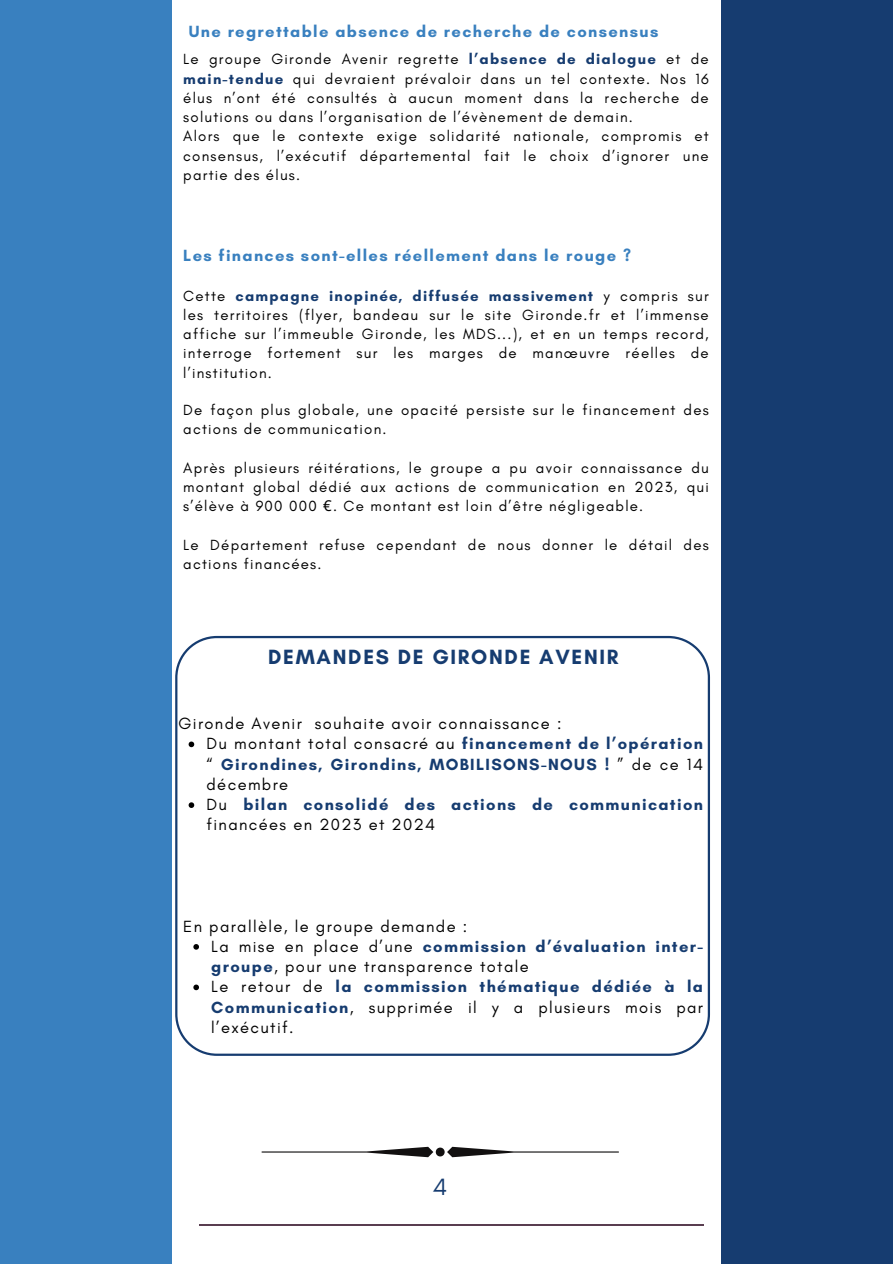
<style>
.page{position:relative;width:894px;height:1264px;background:#fff}
.page>*{position:absolute;margin:0;border:0;box-sizing:border-box;transform-origin:0 0}
.t1{font:24px "Glacial Indifference";color:#163c70}
.t2{font:700 21px "Glacial Indifference";letter-spacing:.08em;color:#163c70}
.t3{font:16.5px/20.2px "Glacial Indifference";letter-spacing:.08em;color:#000}
.t4{font:700 16.5px/20.2px "Glacial Indifference";letter-spacing:.08em;color:#163c70;text-align:justify}
.t5{font:700 16.5px "Glacial Indifference";letter-spacing:.08em;color:#3980bf}
.t6{font:15px/19.2px "Glacial Indifference";letter-spacing:.08em;color:#000;text-align:justify}
.s1{font-weight:700;color:#163c70}
.s2{font-family:"Noto Sans"}
.s3{font-weight:400;color:#000}
</style>
<div class="page">
<hr style="left:199px;top:1224px;width:504px;height:1px;background:#593e50">
<svg style="left:261px;top:1146px;width:357px;height:11px"></svg>
<div style="left:0;top:0;width:172px;height:1263px;background:#3980bf"></div>
<div style="left:721px;top:0;width:172px;height:1263px;background:#163c70"></div>
<svg style="left:175px;top:636px;width:534px;height:419px"></svg>
<h3 class="t5" style="left:189px;top:21px;width:471px">Une regrettable absence de recherche de consensus</h3>
<p class="t6" style="left:183px;top:50px;width:527px">Le groupe Gironde Avenir regrette <span class="s1">l’absence de dialogue</span> et de <span class="s1">main-tendue</span> qui devraient prévaloir dans un tel contexte. Nos 16 élus n’ont été consultés à aucun moment dans la recherche de solutions ou dans l’organisation de l’évènement de demain.</p>
<p class="t6" style="left:183px;top:127px;width:527px">Alors que le contexte exige solidarité nationale, compromis et consensus, l’exécutif départemental fait le choix d’ignorer une partie des élus.</p>
<h3 class="t5" style="left:183px;top:246px;width:449px">Les finances sont-elles réellement dans le rouge ?</h3>
<p class="t6" style="left:183px;top:286px;width:527px">Cette <span class="s1">campagne inopinée, diffusée massivement</span> y compris sur les territoires (flyer, bandeau sur le site Gironde.fr et l’immense affiche sur l’immeuble Gironde, les MDS...), et en un temps record, interroge fortement sur les marges de manœuvre réelles de l’institution.</p>
<p class="t6" style="left:183px;top:400px;width:527px">De façon plus globale, une opacité persiste sur le financement des actions de communication.</p>
<p class="t6" style="left:183px;top:458px;width:527px">Après plusieurs réitérations, le groupe a pu avoir connaissance du montant global dédié aux actions de communication en 2023, qui s’élève à 900 000 <span class="s2">€</span>. Ce montant est loin d’être négligeable.</p>
<p class="t6" style="left:183px;top:535px;width:527px">Le Département refuse cependant de nous donner le détail des actions financées.</p>
<h2 class="t2" style="left:268px;top:643px;width:352px">DEMANDES DE GIRONDE AVENIR</h2>
<p class="t3" style="left:178px;top:713px;width:384px">Gironde Avenir souhaite avoir connaissance :</p>
<p class="t4" style="left:206px;top:733px;width:498px"><span class="s3">Du montant total consacré au</span> financement de l’opération <span class="s3">“</span> Girondines, Girondins, MOBILISONS-NOUS ! <span class="s3">” de ce 14 décembre</span></p>
<p class="t4" style="left:206px;top:794px;width:498px"><span class="s3">Du</span> bilan consolidé des actions de communication <span class="s3">financées en 2023 et 2024</span></p>
<p class="t3" style="left:183px;top:915px;width:285px">En parallèle, le groupe demande :</p>
<p class="t3" style="left:211px;top:936px;width:493px">La mise en place d’une <span class="s1">commission d’évaluation inter&shy;groupe</span>, pour une transparence totale</p>
<p class="t3" style="left:211px;top:976px;width:493px;text-align:justify">Le retour de <span class="s1">la commission thématique dédiée à la Communication</span>, supprimée il y a plusieurs mois par l’exécutif.</p>
<h1 class="t1" style="left:433px;top:1172px;width:16px">4</h1>
</div>
